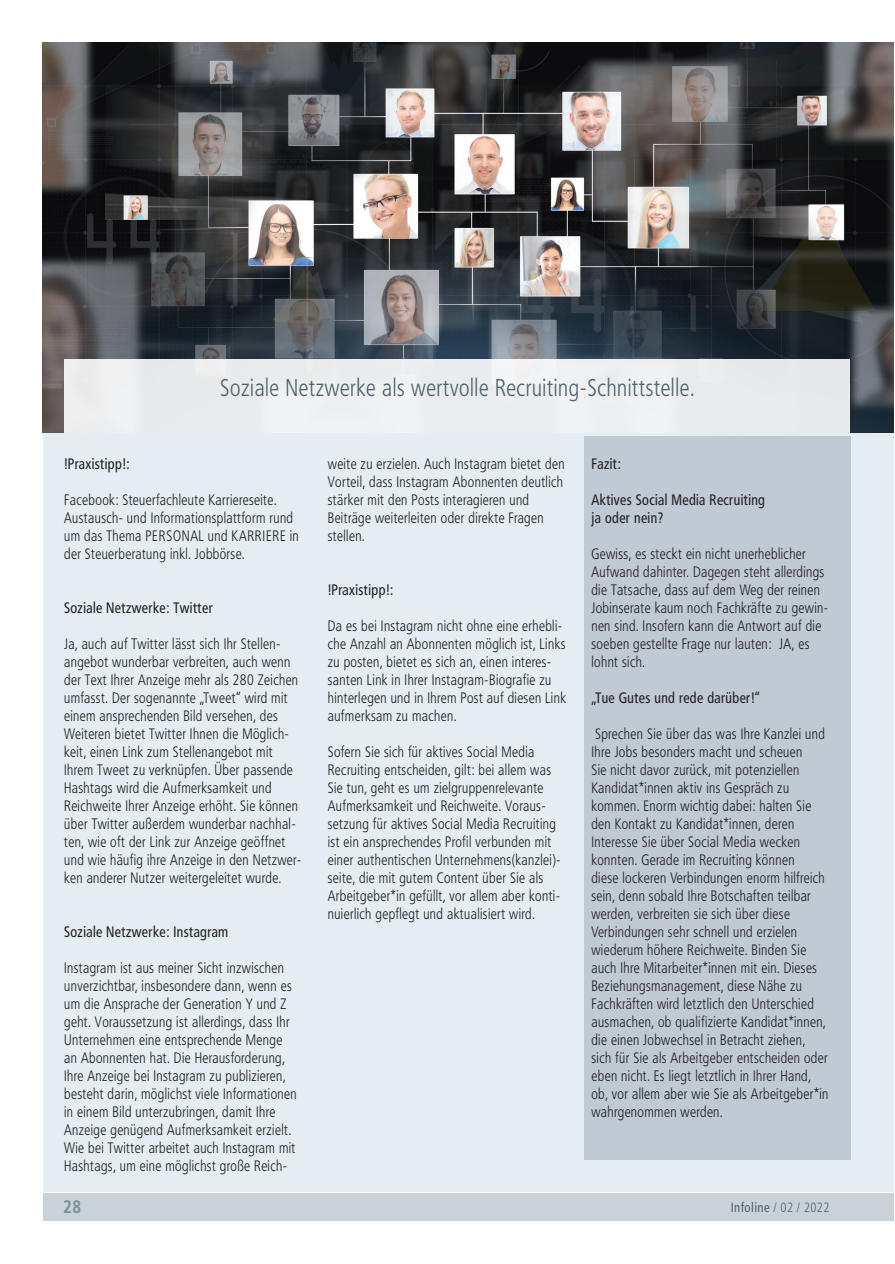
<style>
.page{position:relative;width:895px;height:1264px;background:#fff}
.page>*{position:absolute;margin:0;border:0;box-sizing:border-box;transform-origin:0 0}
.Lauftext_Frutiger_47{font:300 24px "Frutiger Condensed BQ";letter-spacing:.03em;color:#4d636e;scale:.94 1}
.t1{font:700 condensed 18px "Frutiger";color:#798d97;scale:.94 1}
.Lauftext_Frutiger_47-2{font:300 15px/18px "Frutiger Condensed BQ";letter-spacing:.03em;color:#231f20;scale:.94 1}
.Lauftext_Frutiger_47-3{font:15px "Frutiger Condensed BQ";letter-spacing:.03em;color:#231f20;scale:.94 1}
.t2{font:condensed 13.5px "Frutiger";letter-spacing:.03em;color:#4d636e;scale:.94 1}
.s1{font-weight:300}
</style>
<div class="page">
<div style="left:43px;top:1193px;width:850px;height:28px;background:#c8d2d8"></div>
<div style="left:43px;top:43px;width:850px;height:1148px;background:#e4edf2"></div>
<img style="left:43px;top:43px;width:850px;height:389px">
<div style="left:584px;top:436px;width:267px;height:723px;background:#bfcad5"></div>
<div style="left:64px;top:360px;width:786px;height:73px;background:#eaedef"></div>
<p class="Lauftext_Frutiger_47" style="left:220px;top:374px;width:506px">Soziale Netzwerke als wertvolle Recruiting-Schnittstelle.</p>
<p class="Lauftext_Frutiger_47-3" style="left:64px;top:454px;width:71px">!Praxistipp!:</p>
<p class="Lauftext_Frutiger_47-2" style="left:64px;top:490px;width:251px">Facebook: Steuerfachleute Karriereseite.<br>Austausch- und Informationsplattform rund um das Thema PERSONAL und KARRIERE in der Steuerberatung inkl. Jobbörse.</p>
<p class="Lauftext_Frutiger_47-3" style="left:64px;top:598px;width:160px">Soziale Netzwerke: Twitter</p>
<p class="Lauftext_Frutiger_47-2" style="left:64px;top:634px;width:253px">Ja, auch auf Twitter lässt sich Ihr Stellen&shy;angebot wunderbar verbreiten, auch wenn der Text Ihrer Anzeige mehr als 280 Zeichen umfasst. Der sogenannte „Tweet“ wird mit einem ansprechenden Bild versehen, des Weiteren bietet Twitter Ihnen die Möglich&shy;keit, einen Link zum Stellenangebot mit Ihrem Tweet zu verknüpfen. Über passende Hashtags wird die Aufmerksamkeit und Reichweite Ihrer Anzeige erhöht. Sie können über Twitter außerdem wunderbar nachhal&shy;ten, wie oft der Link zur Anzeige geöffnet und wie häufig ihre Anzeige in den Netzwer&shy;ken anderer Nutzer weitergeleitet wurde.</p>
<p class="Lauftext_Frutiger_47-3" style="left:64px;top:922px;width:176px">Soziale Netzwerke: Instagram</p>
<p class="Lauftext_Frutiger_47-2" style="left:64px;top:958px;width:249px">Instagram ist aus meiner Sicht inzwischen unverzichtbar, insbesondere dann, wenn es um die Ansprache der Generation Y und Z geht. Voraussetzung ist allerdings, dass Ihr Unternehmen eine entsprechende Menge an Abonnenten hat. Die Herausforderung, Ihre Anzeige bei Instagram zu publizieren, besteht darin, möglichst viele Informationen in einem Bild unterzubringen, damit Ihre Anzeige genügend Aufmerksamkeit erzielt.<br>Wie bei Twitter arbeitet auch Instagram mit Hashtags, um eine möglichst große Reich-</p>
<p class="t1" style="left:63px;top:1195px;width:21px">28</p>
<p class="Lauftext_Frutiger_47-2" style="left:328px;top:454px;width:253px">weite zu erzielen. Auch Instagram bietet den Vorteil, dass Instagram Abonnenten deutlich stärker mit den Posts interagieren und Beiträge weiterleiten oder direkte Fragen stellen.</p>
<p class="Lauftext_Frutiger_47-3" style="left:328px;top:580px;width:71px">!Praxistipp!:</p>
<p class="Lauftext_Frutiger_47-2" style="left:328px;top:616px;width:255px">Da es bei Instagram nicht ohne eine erhebli&shy;che Anzahl an Abonnenten möglich ist, Links zu posten, bietet es sich an, einen interes&shy;santen Link in Ihrer Instagram-Biografie zu hinterlegen und in Ihrem Post auf diesen Link aufmerksam zu machen.</p>
<p class="Lauftext_Frutiger_47-2" style="left:328px;top:742px;width:249px">Sofern Sie sich für aktives Social Media Recruiting entscheiden, gilt: bei allem was Sie tun, geht es um zielgruppenrelevante Aufmerksamkeit und Reichweite. Voraus&shy;setzung für aktives Social Media Recruiting ist ein ansprechendes Profil verbunden mit einer authentischen Unternehmens(kanzlei)- seite, die mit gutem Content über Sie als Arbeitgeber*in gefüllt, vor allem aber konti&shy;nuierlich gepflegt und aktualisiert wird.</p>
<p class="Lauftext_Frutiger_47-3" style="left:591px;top:454px;width:33px">Fazit:</p>
<p class="Lauftext_Frutiger_47-3" style="left:591px;top:490px;width:186px">Aktives Social Media Recruiting</p>
<p class="Lauftext_Frutiger_47-3" style="left:591px;top:508px;width:78px">ja oder nein?</p>
<p class="Lauftext_Frutiger_47-2" style="left:591px;top:544px;width:253px">Gewiss, es steckt ein nicht unerheblicher Aufwand dahinter. Dagegen steht allerdings die Tatsache, dass auf dem Weg der reinen Jobinserate kaum noch Fachkräfte zu gewin&shy;nen sind. Insofern kann die Antwort auf die soeben gestellte Frage nur lauten: JA, es lohnt sich.</p>
<p class="Lauftext_Frutiger_47-3" style="left:591px;top:688px;width:181px">„Tue Gutes und rede darüber!“</p>
<p class="Lauftext_Frutiger_47-2" style="left:591px;top:724px;width:254px">Sprechen Sie über das was Ihre Kanzlei und Ihre Jobs besonders macht und scheuen<br>Sie nicht davor zurück, mit potenziellen Kandidat*innen aktiv ins Gespräch zu kommen. Enorm wichtig dabei: halten Sie den Kontakt zu Kandidat*innen, deren Interesse Sie über Social Media wecken konnten. Gerade im Recruiting können<br>diese lockeren Verbindungen enorm hilfreich sein, denn sobald Ihre Botschaften teilbar werden, verbreiten sie sich über diese Verbindungen sehr schnell und erzielen wiederum höhere Reichweite. Binden Sie auch Ihre Mitarbeiter*innen mit ein. Dieses Beziehungsmanagement, diese Nähe zu Fachkräften wird letztlich den Unterschied ausmachen, ob qualifizierte Kandidat*innen, die einen Jobwechsel in Betracht ziehen, sich für Sie als Arbeitgeber entscheiden oder eben nicht. Es liegt letztlich in Ihrer Hand, ob, vor allem aber wie Sie als Arbeitgeber*in wahrgenommen werden.</p>
<p class="t2" style="left:731px;top:1200px;width:107px">Infoline <span class="s1">/ 02 / 2022</span></p>
</div>
